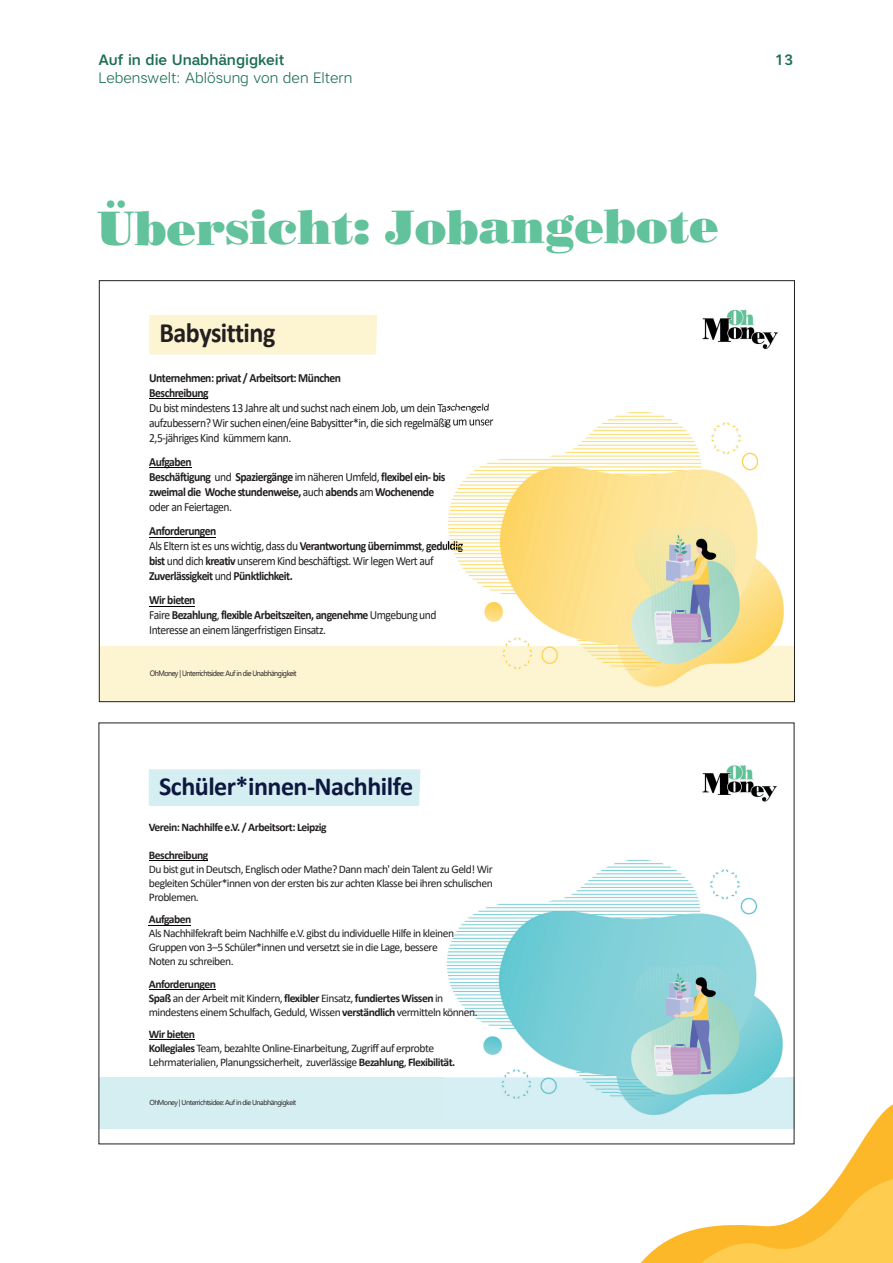
<style>
.page{position:relative;width:893px;height:1263px;background:#fff}
.page>*{position:absolute;margin:0;border:0;box-sizing:border-box;transform-origin:0 0}
.t1{font:48px "Bodoni Std Poster";letter-spacing:-.005em;color:#61c29b}
.t2{font:700 28.05px "Calibri";letter-spacing:-.02em;color:#231f20;scale:.93 1}
.t3{font:700 26.1px "Calibri";letter-spacing:-.02em;color:#0d173f}
.t4{font:300 15px "Artico";color:#1c6e53}
.t5{font:500 15px "Artico";color:#1c6e53}
.t6{font:700 12.45px/15px "Calibri";letter-spacing:-.045em;color:#231f20;scale:.93 1}
.t7{font:12.45px/15px "Calibri";letter-spacing:-.045em;color:#231f20;scale:.93 1}
.t8{font:11.55px/14px "Calibri";letter-spacing:-.045em;color:#231f20}
.t9{font:700 11.55px "Calibri";letter-spacing:-.04em;color:#231f20}
.t10{font:7.8px "Segoe UI";letter-spacing:-.07em;color:#231f20;scale:.93 1}
.t11{font:7.2px "Segoe UI";letter-spacing:-.07em;color:#231f20}
.s1{font-weight:400}
.s2{font-weight:700}
</style>
<div class="page">
<svg style="left:611px;top:1101px;width:282px;height:62px"></svg>
<svg style="left:640px;top:1163px;width:253px;height:100px"></svg>
<div style="left:99px;top:646px;width:695px;height:56px;background:#fdf4d2"></div>
<img style="left:703px;top:309px;width:74px;height:40px">
<hr style="left:149px;top:398px;width:59px;height:1px;background:#000001">
<hr style="left:149px;top:467px;width:42px;height:1px;background:#000001">
<hr style="left:149px;top:537px;width:67px;height:1px;background:#000001">
<hr style="left:149px;top:606px;width:46px;height:1px;background:#000001">
<div style="left:149px;top:315px;width:228px;height:39px;background:#fdf4d2"></div>
<img style="left:447px;top:408px;width:337px;height:279px">
<div style="left:99px;top:1077px;width:695px;height:52px;background:#d5eef1"></div>
<img style="left:702px;top:765px;width:75px;height:37px">
<img style="left:445px;top:859px;width:341px;height:256px">
<div style="left:149px;top:769px;width:271px;height:37px;background:#d5eef1"></div>
<img style="left:619px;top:962px;width:132px;height:132px">
<hr style="left:149px;top:860px;width:59px;height:1px;background:#000001">
<hr style="left:149px;top:925px;width:42px;height:1px;background:#000001">
<hr style="left:149px;top:989px;width:66px;height:1px;background:#000001">
<hr style="left:149px;top:1039px;width:46px;height:1px;background:#000001">
<p class="t5" style="left:98px;top:50px;width:188px">Auf in die Unabhängigkeit</p>
<p class="t5" style="left:775px;top:50px;width:20px">13</p>
<p class="t4" style="left:98px;top:68px;width:256px">Lebenswelt: Ablösung von den Eltern</p>
<h1 class="t1" style="left:98px;top:198px;width:623px">Übersicht: Jobangebote</h1>
<h2 class="t2" style="left:159px;top:313px;width:126px">Babysitting</h2>
<p class="t6" style="left:149px;top:370px;width:208px">Unternehmen: privat / Arbeitsort: München<br>Beschreibung</p>
<p class="t7" style="left:149px;top:400px;width:372px">Du bist mindestens 13 Jahre alt und suchst nach einem Job, um dein Taschengeld aufzubessern? Wir suchen einen/eine Babysitter*in, die sich regelmäßig um unser<br>2,5‐jähriges Kind kümmern kann.</p>
<p class="t6" style="left:149px;top:454px;width:320px">Aufgaben<br>Beschäftigung <span class="s1">und</span> Spaziergänge <span class="s1">im näheren Umfeld,</span> flexibel ein‐ bis zweimal die Woche stundenweise, <span class="s1">auch</span> abends <span class="s1">am</span> Wochenende <span class="s1">oder an Feiertagen.</span></p>
<p class="t6" style="left:149px;top:523px;width:340px">Anforderungen<br><span class="s1">Als Eltern ist es uns wichtig, dass du</span> Verantwortung übernimmst<span class="s1">,</span> geduldig bist <span class="s1">und dich</span> kreativ <span class="s1">unserem Kind beschäftigst. Wir legen Wert auf </span>Zuverlässigkeit <span class="s1">und</span> Pünktlichkeit.</p>
<p class="t7" style="left:149px;top:592px;width:310px"><span class="s2">Wir bieten<br></span>Faire <span class="s2">Bezahlung</span>, <span class="s2">flexible Arbeitszeiten, angenehme</span> Umgebung und<br>Interesse an einem längerfristigen Einsatz.</p>
<p class="t10" style="left:150px;top:665px;width:160px">OhMoney | Unterrichtsidee: Auf in die Unabhängigkeit</p>
<h3 class="t3" style="left:159px;top:768px;width:256px">Schüler*innen‐Nachhilfe</h3>
<p class="t9" style="left:149px;top:819px;width:179px">Verein: Nachhilfe e.V. / Arbeitsort: Leipzig</p>
<p class="t9" style="left:149px;top:847px;width:61px">Beschreibung</p>
<p class="t8" style="left:149px;top:862px;width:346px;text-align:justify">Du bist gut in Deutsch, Englisch oder Mathe? Dann mach' dein Talent zu Geld! Wir begleiten Schüler*innen von der ersten bis zur achten Klasse bei ihren schulischen Problemen.</p>
<p class="t9" style="left:149px;top:911px;width:44px">Aufgaben</p>
<p class="t8" style="left:149px;top:926px;width:307px">Als Nachhilfekraft beim Nachhilfe e.V. gibst du individuelle Hilfe in kleinen<br>Gruppen von 3–5 Schüler*innen und versetzt sie in die Lage, bessere<br>Noten zu schreiben.</p>
<p class="t8" style="left:149px;top:977px;width:330px"><span class="s2">Anforderungen<br>Spaß</span> an der Arbeit mit Kindern, <span class="s2">flexibler</span> Einsatz, <span class="s2">fundiertes Wissen</span> in mindestens einem Schulfach, Geduld, Wissen <span class="s2">verständlich</span> vermitteln können.</p>
<p class="t8" style="left:149px;top:1027px;width:308px"><span class="s2">Wir bieten<br>Kollegiales</span> Team, bezahlte Online‐Einarbeitung, Zugriff auf erprobte<br>Lehrmaterialien, Planungssicherheit, zuverlässige <span class="s2">Bezahlung</span>, <span class="s2">Flexibilität.</span></p>
<p class="t11" style="left:149px;top:1095px;width:148px">OhMoney | Unterrichtsidee: Auf in die Unabhängigkeit</p>
</div>
